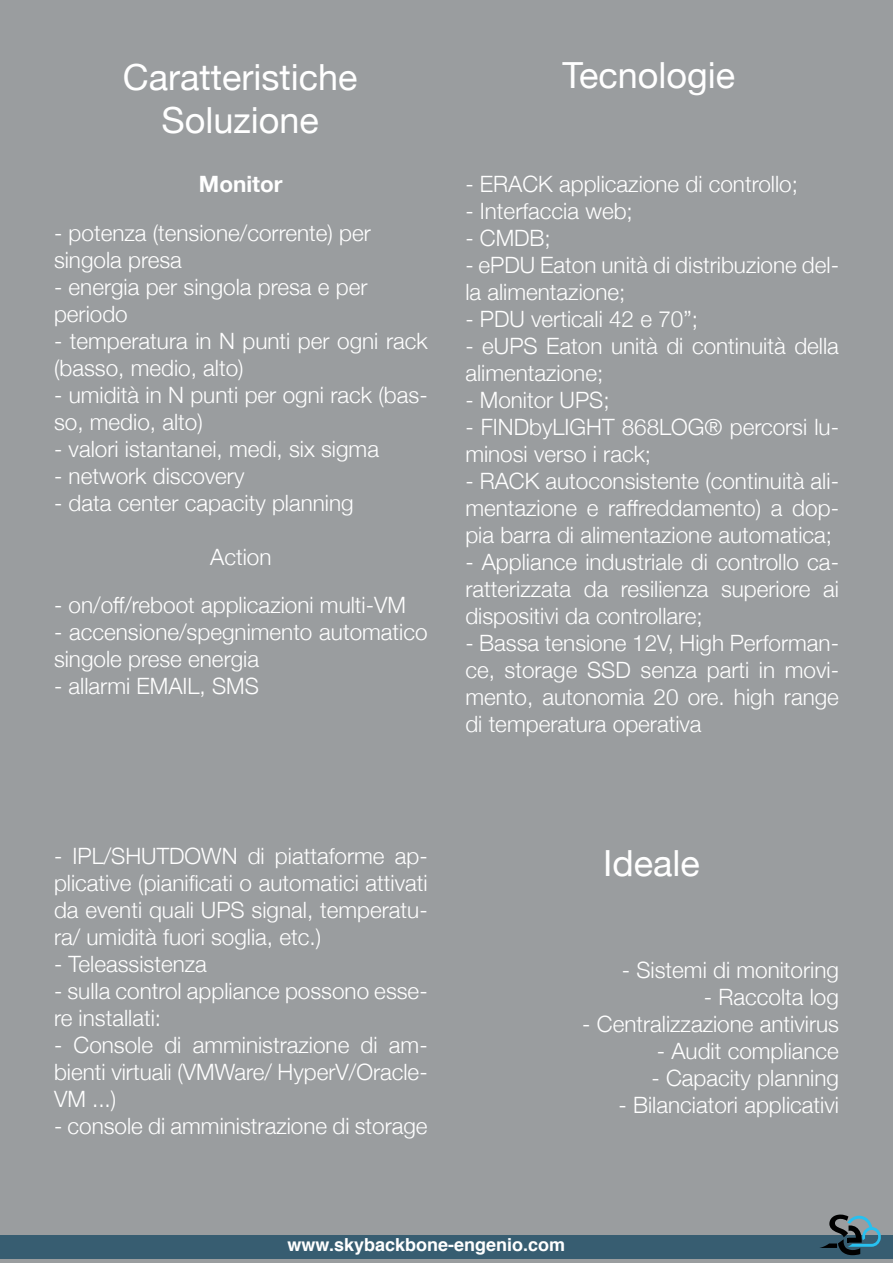
<style>
.page{position:relative;width:893px;height:1263px;background:#9a9d9f}
.page>*{position:absolute;margin:0;border:0;box-sizing:border-box;transform-origin:0 0}
.t1{font:36px "Helvetica Neue";color:#fff}
.t2{font:300 22.5px/27px "Helvetica Neue";color:#fff}
.t3{font:700 22.5px "Helvetica Neue";color:#fff}
.t4{font:700 18px "Helvetica";color:#fff}
</style>
<div class="page">
<div style="left:0;top:1235px;width:893px;height:24px;background:#375d71"></div>
<svg style="left:820px;top:1214px;width:61px;height:41px"></svg>
<p class="t1" style="left:123px;top:51px;width:236px">Caratteristiche</p>
<p class="t1" style="left:162px;top:95px;width:159px">Soluzione</p>
<p class="t3" style="left:199px;top:166px;width:85px">Monitor</p>
<p class="t2" style="left:54px;top:217px;width:318px">- potenza (tensione/corrente) per</p>
<p class="t2" style="left:54px;top:244px;width:129px">singola presa</p>
<p class="t2" style="left:54px;top:271px;width:315px">- energia per singola presa e per</p>
<p class="t2" style="left:54px;top:298px;width:75px">periodo</p>
<p class="t2" style="left:54px;top:325px;width:375px">- temperatura in N punti per ogni rack (basso, medio, alto)</p>
<p class="t2" style="left:54px;top:379px;width:375px">- umidità in N punti per ogni rack (bas&shy;so, medio, alto)</p>
<p class="t2" style="left:54px;top:433px;width:327px">- valori istantanei, medi, six sigma</p>
<p class="t2" style="left:54px;top:460px;width:192px">- network discovery</p>
<p class="t2" style="left:54px;top:487px;width:301px">- data center capacity planning</p>
<p class="t2" style="left:210px;top:541px;width:63px">Action</p>
<p class="t2" style="left:54px;top:590px;width:353px">- on/off/reboot applicazioni multi-VM</p>
<p class="t2" style="left:54px;top:617px;width:375px">- accensione/spegnimento automatico singole prese energia</p>
<p class="t2" style="left:54px;top:671px;width:206px">- allarmi EMAIL, SMS</p>
<p class="t1" style="left:562px;top:50px;width:174px">Tecnologie</p>
<p class="t2" style="left:465px;top:169px;width:334px">- ERACK applicazione di controllo;</p>
<p class="t2" style="left:465px;top:196px;width:169px">- Interfaccia web;</p>
<p class="t2" style="left:465px;top:223px;width:87px">- CMDB;</p>
<p class="t2" style="left:465px;top:250px;width:375px">- ePDU Eaton unità di distribuzione del&shy;la alimentazione;</p>
<p class="t2" style="left:465px;top:304px;width:234px">- PDU verticali 42 e 70”;</p>
<p class="t2" style="left:465px;top:331px;width:375px">- eUPS Eaton unità di continuità della alimentazione;</p>
<p class="t2" style="left:465px;top:385px;width:146px">- Monitor UPS;</p>
<p class="t2" style="left:465px;top:412px;width:375px">- FINDbyLIGHT 868LOG® percorsi lu&shy;minosi verso i rack;</p>
<p class="t2" style="left:465px;top:466px;width:375px;text-align:justify">- RACK autoconsistente (continuità ali&shy;mentazione e raffreddamento) a dop&shy;pia barra di alimentazione automatica;</p>
<p class="t2" style="left:465px;top:547px;width:375px;text-align:justify">- Appliance industriale di controllo ca&shy;ratterizzata da resilienza superiore ai dispositivi da controllare;</p>
<p class="t2" style="left:465px;top:628px;width:375px;text-align:justify">- Bassa tensione 12V, High Performan&shy;ce, storage SSD senza parti in movi&shy;mento, autonomia 20 ore. high range di temperatura operativa</p>
<p class="t2" style="left:54px;top:840px;width:375px;text-align:justify">- IPL/SHUTDOWN di piattaforme ap&shy;plicative (pianificati o automatici attivati da eventi quali UPS signal, temperatu&shy;ra/ umidità fuori soglia, etc.)</p>
<p class="t2" style="left:54px;top:948px;width:154px">- Teleassistenza</p>
<p class="t2" style="left:54px;top:975px;width:375px">- sulla control appliance possono esse&shy;re installati:</p>
<p class="t2" style="left:54px;top:1029px;width:375px;text-align:justify">- Console di amministrazione di am&shy;bienti virtuali (VMWare/ HyperV/Oracle-VM ...)</p>
<p class="t2" style="left:54px;top:1110px;width:375px">- console di amministrazione di storage</p>
<p class="t1" style="left:603px;top:837px;width:98px">Ideale</p>
<p class="t2" style="left:622px;top:955px;width:219px">- Sistemi di monitoring</p>
<p class="t2" style="left:704px;top:982px;width:137px">- Raccolta log</p>
<p class="t2" style="left:582px;top:1009px;width:258px">- Centralizzazione antivirus</p>
<p class="t2" style="left:657px;top:1036px;width:184px">- Audit compliance</p>
<p class="t2" style="left:651px;top:1063px;width:189px">- Capacity planning</p>
<p class="t2" style="left:618px;top:1090px;width:222px">- Bilanciatori applicativi</p>
<p class="t4" style="left:288px;top:1230px;width:279px">www.skybackbone-engenio.com</p>
</div>
